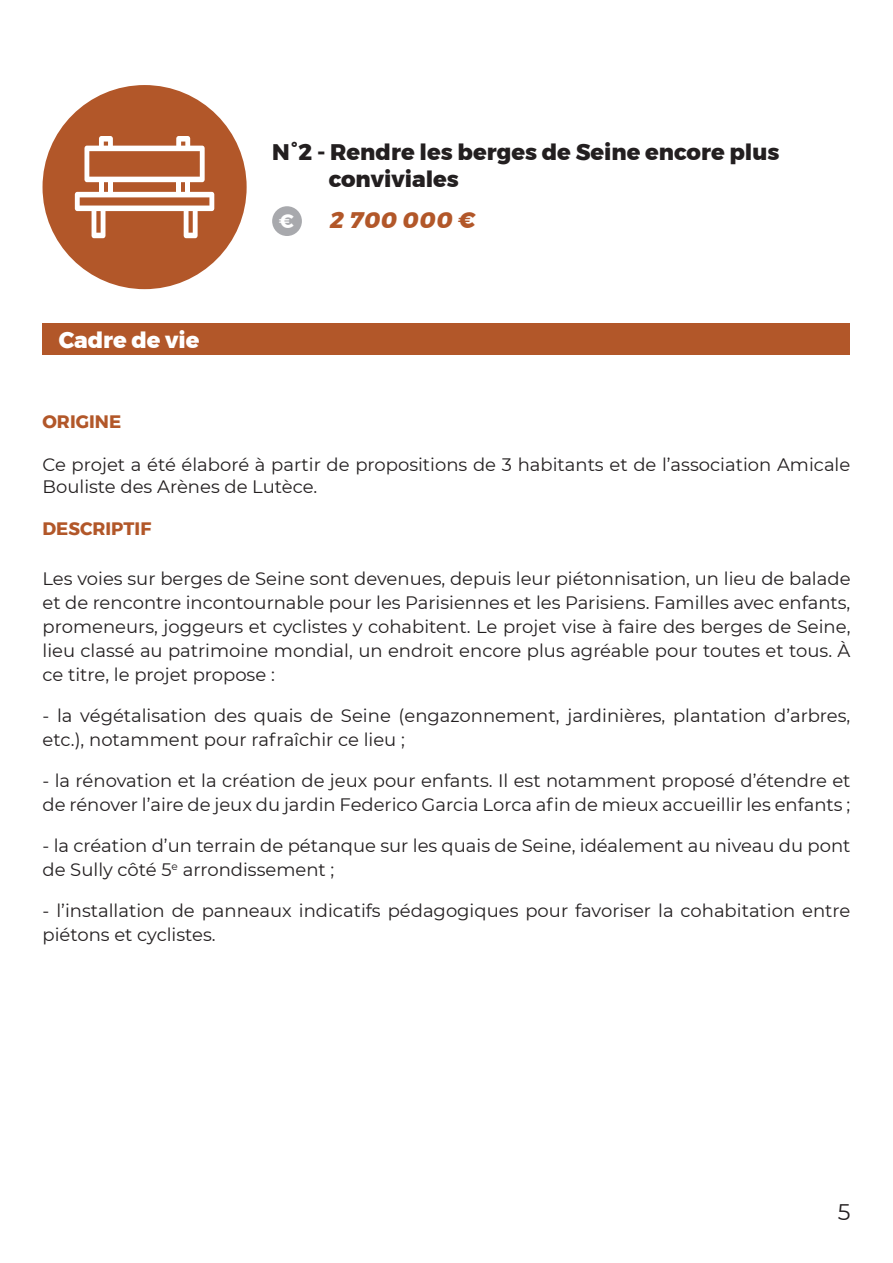
<style>
.page{position:relative;width:893px;height:1263px;background:#fff}
.page>*{position:absolute;margin:0;border:0;box-sizing:border-box;transform-origin:0 0}
.Titre{font:800 22.5px "Montserrat";color:#231f20}
.Thématique{font:800 22.5px "Montserrat";color:#fff}
.Coût{font:italic 800 22.5px "Montserrat";color:#b25729}
.t1{font:22.5px "Montserrat";color:#231f20}
.t2{font:700 19.5px "Montserrat";color:#fff}
.Texte_standard{font:18px/24px "Montserrat";color:#231f20}
.ORIGINE_DESCRIPTIF{font:700 18px "Montserrat";color:#b25729}
</style>
<div class="page">
<div style="left:43px;top:324px;width:807px;height:31px;background:#b25729"></div>
<div style="left:272px;top:206px;width:30px;height:30px;background:#a8a9ad;border-radius:50%"></div>
<div style="left:43px;top:85px;width:204px;height:204px;background:#b25729;border-radius:50%"></div>
<div style="left:108px;top:179px;width:5px;height:16px;background:#fff"></div>
<div style="left:99px;top:179px;width:5px;height:16px;background:#fff"></div>
<svg style="left:84px;top:136px;width:121px;height:46px"></svg>
<svg style="left:75px;top:192px;width:139px;height:46px"></svg>
<div style="left:185px;top:179px;width:5px;height:16px;background:#fff"></div>
<div style="left:176px;top:179px;width:5px;height:16px;background:#fff"></div>
<p class="Thématique" style="left:59px;top:321px;width:142px">Cadre de vie</p>
<p class="Titre" style="left:272px;top:134px;width:509px">N°2 - Rendre les berges de Seine encore plus</p>
<p class="Titre" style="left:329px;top:161px;width:132px">conviviales</p>
<p class="t2" style="left:279px;top:206px;width:17px">€</p>
<p class="Coût" style="left:330px;top:202px;width:148px">2 700 000 €</p>
<p class="ORIGINE_DESCRIPTIF" style="left:43px;top:407px;width:80px">ORIGINE</p>
<p class="Texte_standard" style="left:43px;top:453px;width:809px;line-height:21.6px">Ce projet a été élaboré à partir de propositions de 3 habitants et de l’association Amicale<br>Bouliste des Arènes de Lutèce.</p>
<p class="ORIGINE_DESCRIPTIF" style="left:43px;top:514px;width:110px">DESCRIPTIF</p>
<p class="Texte_standard" style="left:43px;top:566px;width:809px;text-align:justify">Les voies sur berges de Seine sont devenues, depuis leur piétonnisation, un lieu de balade et de rencontre incontournable pour les Parisiennes et les Parisiens. Familles avec enfants, promeneurs, joggeurs et cyclistes y cohabitent. Le projet vise à faire des berges de Seine, lieu classé au patrimoine mondial, un endroit encore plus agréable pour toutes et tous. À ce titre, le projet propose :</p>
<p class="Texte_standard" style="left:43px;top:703px;width:809px">- la végétalisation des quais de Seine (engazonnement, jardinières, plantation d’arbres, etc.), notamment pour rafraîchir ce lieu ;</p>
<p class="Texte_standard" style="left:43px;top:768px;width:809px">- la rénovation et la création de jeux pour enfants. Il est notamment proposé d’étendre et de rénover l’aire de jeux du jardin Federico Garcia Lorca afin de mieux accueillir les enfants ;</p>
<p class="Texte_standard" style="left:43px;top:833px;width:809px">- la création d’un terrain de pétanque sur les quais de Seine, idéalement au niveau du pont de Sully côté 5<sup>e</sup> arrondissement ;</p>
<p class="Texte_standard" style="left:43px;top:898px;width:809px">- l’installation de panneaux indicatifs pédagogiques pour favoriser la cohabitation entre piétons et cyclistes.</p>
<p class="t1" style="left:838px;top:1197px;width:14px">5</p>
</div>
